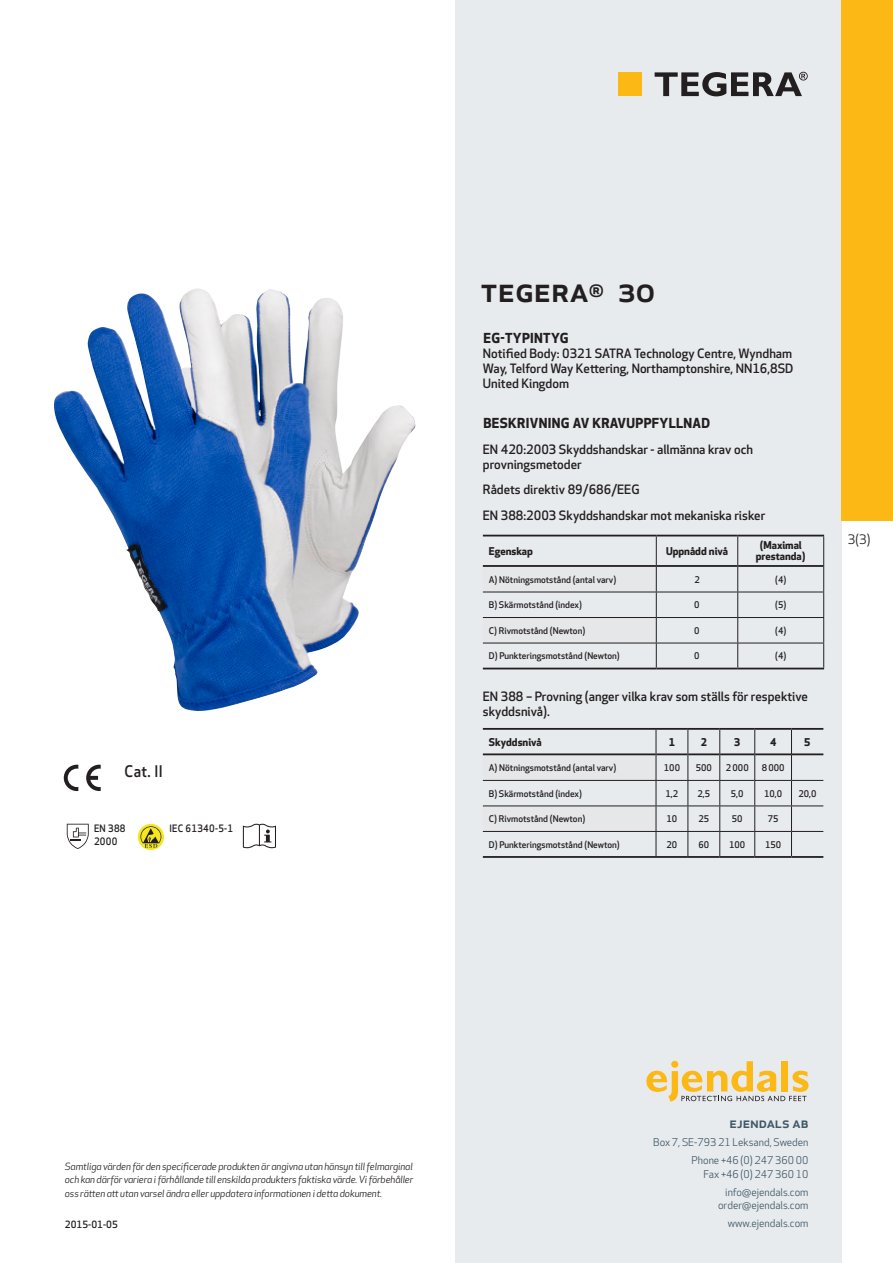
<style>
.page{position:relative;width:893px;height:1263px;background:#fff}
.page>*{position:absolute;margin:0;border:0;box-sizing:border-box;transform-origin:0 0}
.prodname{font:500 34.5px "Apex New";color:#231f20}
.Artikel{font:500 15.6px "Apex New";color:#231f20;scale:.95 1}
.t1{font:500 15px "Apex New";color:#405968}
.Compliance_body{font:700 13.5px "Apex New";letter-spacing:.025em;color:#231f20}
.t2{font:12.75px "Apex New";color:#231f20}
.Compliance_body-2{font:500 12.6px/15px "Apex New";color:#231f20;text-align:justify}
.Artikel-2{font:500 12.6px/15px "Apex New";color:#231f20}
.t3{font:10.5px/18px "Apex New";color:#405968;text-align:right}
.Artikel-3{font:700 10.5px/10.5px "Apex New";color:#231f20;text-align:center}
.Artikel-4{font:500 10.05px/13.2px "Apex New";letter-spacing:.025em;color:#231f20;scale:.95 1}
.t4{font:italic 9.75px/13.5px "Apex New";letter-spacing:-.01em;color:#231f20;text-align:justify}
.t5{font:500 9.75px "Apex New";color:#231f20}
.Artikel-5{font:500 9px "Apex New";color:#231f20}
</style>
<div class="page">
<div style="left:455px;top:0;width:387px;height:1263px;background:#e8ebee"></div>
<svg style="left:646px;top:1061px;width:162px;height:40px"></svg>
<hr style="left:483px;top:535px;width:173px;height:1px;background:#231f20">
<hr style="left:483px;top:565px;width:173px;height:2px;background:#231f20">
<hr style="left:657px;top:565px;width:80px;height:2px;background:#231f20">
<hr style="left:738px;top:565px;width:85px;height:2px;background:#231f20">
<hr style="left:483px;top:668px;width:173px;height:1px;background:#231f20">
<hr style="left:656px;top:592px;width:82px;height:1px;background:#231f20">
<hr style="left:738px;top:592px;width:86px;height:1px;background:#231f20">
<hr style="left:656px;top:617px;width:82px;height:1px;background:#231f20">
<hr style="left:738px;top:617px;width:86px;height:1px;background:#231f20">
<hr style="left:656px;top:643px;width:82px;height:1px;background:#231f20">
<hr style="left:738px;top:643px;width:86px;height:1px;background:#231f20">
<hr style="left:656px;top:535px;width:82px;height:1px;background:#231f20">
<hr style="left:656px;top:668px;width:82px;height:1px;background:#231f20">
<hr style="left:656px;top:536px;width:1px;height:30px;background:#231f20">
<svg style="left:483px;top:566px;width:174px;height:102px"></svg>
<hr style="left:738px;top:535px;width:86px;height:1px;background:#231f20">
<hr style="left:738px;top:668px;width:86px;height:1px;background:#231f20">
<hr style="left:737px;top:536px;width:1px;height:30px;background:#231f20">
<svg style="left:737px;top:566px;width:1px;height:102px"></svg>
<hr style="left:823px;top:536px;width:1px;height:30px;background:#231f20">
<svg style="left:823px;top:566px;width:1px;height:102px"></svg>
<hr style="left:483px;top:728px;width:173px;height:2px;background:#231f20">
<hr style="left:656px;top:753px;width:31px;height:2px;background:#231f20">
<hr style="left:688px;top:753px;width:31px;height:2px;background:#231f20">
<hr style="left:720px;top:753px;width:34px;height:2px;background:#231f20">
<hr style="left:755px;top:753px;width:36px;height:2px;background:#231f20">
<hr style="left:792px;top:753px;width:31px;height:2px;background:#231f20">
<hr style="left:483px;top:856px;width:173px;height:2px;background:#231f20">
<hr style="left:656px;top:780px;width:32px;height:1px;background:#231f20">
<hr style="left:688px;top:780px;width:32px;height:1px;background:#231f20">
<hr style="left:720px;top:780px;width:35px;height:1px;background:#231f20">
<hr style="left:755px;top:780px;width:36px;height:1px;background:#231f20">
<hr style="left:791px;top:780px;width:32px;height:1px;background:#231f20">
<hr style="left:656px;top:805px;width:32px;height:1px;background:#231f20">
<hr style="left:688px;top:805px;width:32px;height:1px;background:#231f20">
<hr style="left:720px;top:805px;width:35px;height:1px;background:#231f20">
<hr style="left:755px;top:805px;width:36px;height:1px;background:#231f20">
<hr style="left:791px;top:805px;width:32px;height:1px;background:#231f20">
<hr style="left:656px;top:831px;width:32px;height:1px;background:#231f20">
<hr style="left:688px;top:831px;width:32px;height:1px;background:#231f20">
<hr style="left:720px;top:831px;width:35px;height:1px;background:#231f20">
<hr style="left:755px;top:831px;width:36px;height:1px;background:#231f20">
<hr style="left:791px;top:831px;width:32px;height:1px;background:#231f20">
<hr style="left:656px;top:728px;width:32px;height:2px;background:#231f20">
<hr style="left:656px;top:856px;width:32px;height:2px;background:#231f20">
<svg style="left:483px;top:730px;width:174px;height:126px"></svg>
<hr style="left:688px;top:728px;width:32px;height:2px;background:#231f20">
<hr style="left:688px;top:856px;width:32px;height:2px;background:#231f20">
<svg style="left:687px;top:730px;width:1px;height:126px"></svg>
<hr style="left:720px;top:728px;width:35px;height:2px;background:#231f20">
<hr style="left:720px;top:856px;width:35px;height:2px;background:#231f20">
<svg style="left:719px;top:730px;width:1px;height:126px"></svg>
<hr style="left:755px;top:728px;width:36px;height:2px;background:#231f20">
<hr style="left:755px;top:856px;width:36px;height:2px;background:#231f20">
<svg style="left:754px;top:730px;width:1px;height:126px"></svg>
<hr style="left:791px;top:728px;width:32px;height:2px;background:#231f20">
<hr style="left:791px;top:856px;width:32px;height:2px;background:#231f20">
<svg style="left:791px;top:730px;width:1px;height:126px"></svg>
<svg style="left:86px;top:765px;width:15px;height:26px"></svg>
<svg style="left:64px;top:765px;width:14px;height:26px"></svg>
<svg style="left:67px;top:824px;width:22px;height:25px"></svg>
<svg style="left:138px;top:824px;width:26px;height:26px"></svg>
<svg style="left:140px;top:826px;width:21px;height:22px"></svg>
<svg style="left:243px;top:824px;width:33px;height:24px"></svg>
<div style="left:618px;top:72px;width:24px;height:24px;background:#fcb814"></div>
<svg style="left:655px;top:72px;width:153px;height:24px"></svg>
<div style="left:842px;top:0;width:51px;height:520px;background:#fcb814"></div>
<img style="left:54px;top:290px;width:362px;height:421px">
<p class="Artikel" style="left:125px;top:761px;width:42px">Cat. II</p>
<p class="Artikel-4" style="left:94px;top:821px;width:35px">EN 388<br>2000</p>
<p class="Artikel-4" style="left:170px;top:821px;width:68px">IEC 61340-5-1</p>
<p class="prodname" style="left:480px;top:266px;width:177px">TEGERA<sup>®</sup> 30</p>
<p class="Compliance_body" style="left:483px;top:328px;width:86px">EG-TYPINTYG</p>
<p class="Compliance_body-2" style="left:483px;top:345px;width:312px">Notified Body: 0321 SATRA Technology Centre, Wyndham Way, Telford Way Kettering, Northamptonshire, NN16,8SD United Kingdom</p>
<p class="Compliance_body" style="left:483px;top:413px;width:228px">BESKRIVNING AV KRAVUPPFYLLNAD</p>
<p class="Compliance_body-2" style="left:483px;top:441px;width:272px">EN 420:2003 Skyddshandskar - allmänna krav och provningsmetoder</p>
<p class="Compliance_body-2" style="left:483px;top:482px;width:158px">Rådets direktiv 89/686/EEG</p>
<p class="Compliance_body-2" style="left:483px;top:508px;width:284px">EN 388:2003 Skyddshandskar mot mekaniska risker</p>
<p class="Artikel-3" style="left:489px;top:545px;width:46px">Egenskap</p>
<p class="Artikel-3" style="left:666px;top:545px;width:64px">Uppnådd nivå</p>
<p class="Artikel-3" style="left:756px;top:540px;width:51px">(Maximal prestanda)</p>
<p class="Artikel-5" style="left:489px;top:573px;width:129px">A) Nötningsmotstånd (antal varv)</p>
<p class="Artikel-5" style="left:694px;top:573px;width:7px">2</p>
<p class="Artikel-5" style="left:775px;top:573px;width:13px">(4)</p>
<p class="Artikel-5" style="left:489px;top:599px;width:95px">B) Skärmotstånd (index)</p>
<p class="Artikel-5" style="left:694px;top:599px;width:7px">0</p>
<p class="Artikel-5" style="left:775px;top:599px;width:13px">(5)</p>
<p class="Artikel-5" style="left:489px;top:624px;width:98px">C) Rivmotstånd (Newton)</p>
<p class="Artikel-5" style="left:694px;top:624px;width:7px">0</p>
<p class="Artikel-5" style="left:775px;top:624px;width:13px">(4)</p>
<p class="Artikel-5" style="left:489px;top:650px;width:132px">D) Punkteringsmotstånd (Newton)</p>
<p class="Artikel-5" style="left:694px;top:650px;width:7px">0</p>
<p class="Artikel-5" style="left:775px;top:650px;width:13px">(4)</p>
<p class="Artikel-2" style="left:483px;top:689px;width:327px">EN 388 – Provning (anger vilka krav som ställs för respektive skyddsnivå).</p>
<p class="Artikel-3" style="left:489px;top:736px;width:54px">Skyddsnivå</p>
<p class="Artikel-3" style="left:669px;top:736px;width:8px">1</p>
<p class="Artikel-3" style="left:701px;top:736px;width:8px">2</p>
<p class="Artikel-3" style="left:734px;top:736px;width:8px">3</p>
<p class="Artikel-3" style="left:770px;top:736px;width:8px">4</p>
<p class="Artikel-3" style="left:804px;top:736px;width:8px">5</p>
<p class="Artikel-5" style="left:489px;top:762px;width:129px">A) Nötningsmotstånd (antal varv)</p>
<p class="Artikel-5" style="left:664px;top:762px;width:18px">100</p>
<p class="Artikel-5" style="left:696px;top:762px;width:18px">500</p>
<p class="Artikel-5" style="left:726px;top:762px;width:24px">2 000</p>
<p class="Artikel-5" style="left:762px;top:762px;width:24px">8000</p>
<p class="Artikel-5" style="left:489px;top:787px;width:95px">B) Skärmotstånd (index)</p>
<p class="Artikel-5" style="left:666px;top:787px;width:14px">1,2</p>
<p class="Artikel-5" style="left:697px;top:787px;width:14px">2,5</p>
<p class="Artikel-5" style="left:731px;top:787px;width:14px">5,0</p>
<p class="Artikel-5" style="left:764px;top:787px;width:20px">10,0</p>
<p class="Artikel-5" style="left:798px;top:787px;width:20px">20,0</p>
<p class="Artikel-5" style="left:489px;top:813px;width:98px">C) Rivmotstånd (Newton)</p>
<p class="Artikel-5" style="left:667px;top:813px;width:12px">10</p>
<p class="Artikel-5" style="left:698px;top:813px;width:12px">25</p>
<p class="Artikel-5" style="left:732px;top:813px;width:12px">50</p>
<p class="Artikel-5" style="left:768px;top:813px;width:12px">75</p>
<p class="Artikel-5" style="left:489px;top:838px;width:132px">D) Punkteringsmotstånd (Newton)</p>
<p class="Artikel-5" style="left:667px;top:838px;width:12px">20</p>
<p class="Artikel-5" style="left:698px;top:838px;width:12px">60</p>
<p class="Artikel-5" style="left:729px;top:838px;width:18px">100</p>
<p class="Artikel-5" style="left:765px;top:838px;width:18px">150</p>
<h3 class="t2" style="left:848px;top:531px;width:24px">3(3)</h3>
<p class="t4" style="left:65px;top:1159px;width:350px">Samtliga värden för den specificerade produkten är angivna utan hänsyn till felmarginal och kan därför variera i förhållande till enskilda produkters faktiska värde. Vi förbehåller oss rätten att utan varsel ändra eller uppdatera informationen i detta dokument.</p>
<p class="t5" style="left:65px;top:1218px;width:54px">2015-01-05</p>
<h3 class="t1" style="left:729px;top:1113px;width:80px">ejendals ab</h3>
<p class="t3" style="left:653px;top:1133px;width:157px">Box 7, SE-793 21 Leksand, Sweden<br>Phone +46 (0) 247 360 00</p>
<p class="t3" style="left:703px;top:1165px;width:107px">Fax +46 (0) 247 360 10 info@ejendals.com</p>
<p class="t3" style="left:718px;top:1196px;width:92px">order@ejendals.com</p>
<p class="t3" style="left:728px;top:1215px;width:82px">www.ejendals.com</p>
</div>
